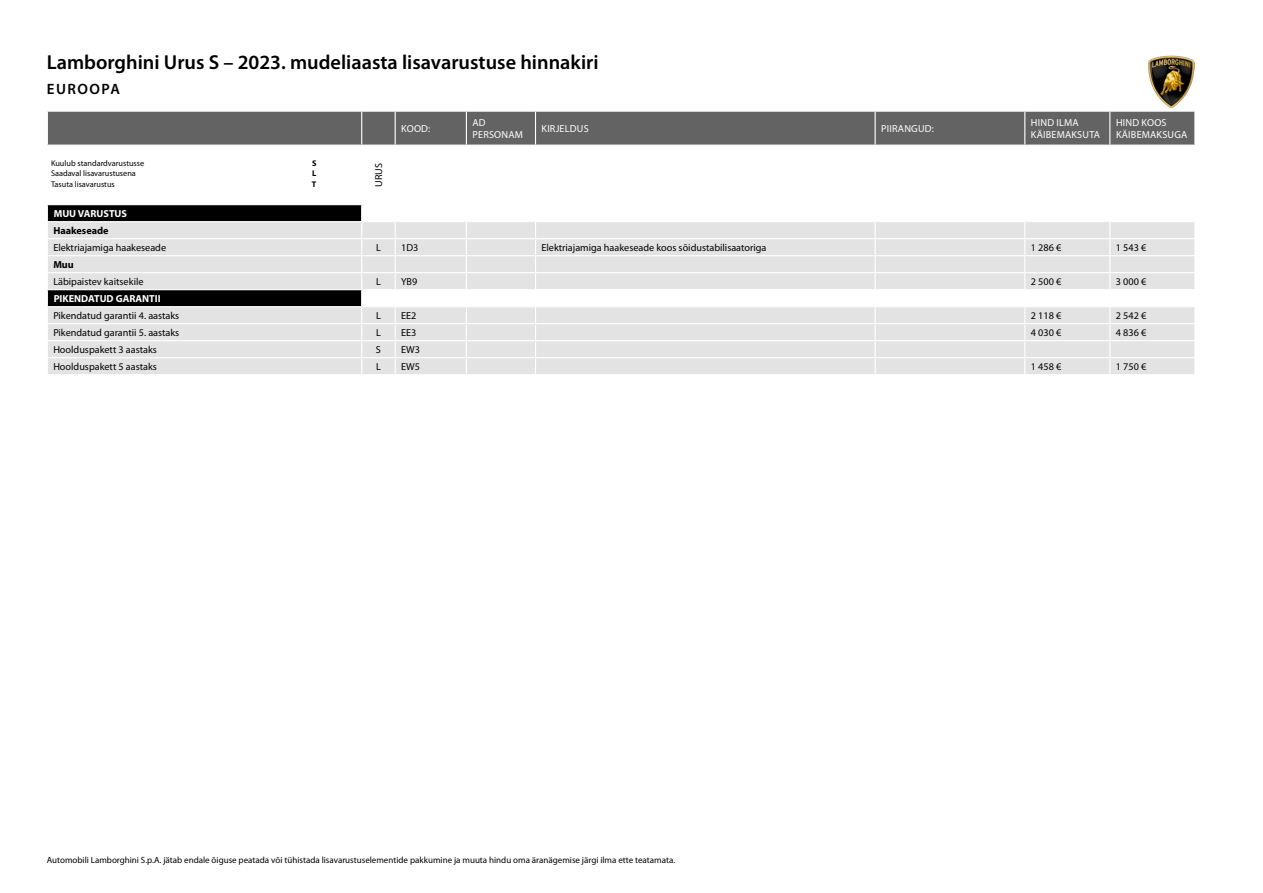
<style>
.page{position:relative;width:1263px;height:893px;background:#fff}
.page>*{position:absolute;margin:0;border:0;box-sizing:border-box;transform-origin:0 0}
.t1{font:600 20.25px "Myriad Pro";color:#000}
.t2{font:600 15px "Myriad Pro";letter-spacing:.1em;color:#000}
.t3{font:10.2px "Myriad Pro";color:#000}
.t4{font:10.2px/12.3px "Myriad Pro";letter-spacing:.02em;color:#fff}
.t5{font:700 10.2px "Myriad Pro";color:#fff}
.t6{font:700 10.2px "Myriad Pro";color:#000}
.t7{font:9px "Myriad Pro";color:#000}
.t8{font:8.25px "Myriad Pro";color:#000}
.t9{font:700 8.25px "Myriad Pro";color:#000}
</style>
<div class="page">
<img style="left:1148px;top:55px;width:47px;height:53px">
<div style="left:48px;top:112px;width:1146px;height:33px;background:#646363"></div>
<svg style="left:362px;top:222px;width:832px;height:152px;background:#e6e6e6"></svg>
<hr style="left:361px;top:112px;width:1px;height:33px;background:#fff">
<hr style="left:395px;top:112px;width:1px;height:33px;background:#fff">
<hr style="left:466px;top:112px;width:1px;height:33px;background:#fff">
<hr style="left:535px;top:112px;width:1px;height:33px;background:#fff">
<hr style="left:874px;top:112px;width:2px;height:33px;background:#fff">
<hr style="left:1024px;top:112px;width:1px;height:33px;background:#fff">
<hr style="left:1109px;top:112px;width:1px;height:33px;background:#fff">
<hr style="left:362px;top:238px;width:33px;height:1px;background:#fff">
<hr style="left:395px;top:238px;width:71px;height:1px;background:#fff">
<hr style="left:466px;top:238px;width:69px;height:1px;background:#fff">
<hr style="left:535px;top:238px;width:340px;height:1px;background:#fff">
<hr style="left:875px;top:238px;width:150px;height:1px;background:#fff">
<hr style="left:1025px;top:238px;width:85px;height:1px;background:#fff">
<hr style="left:1110px;top:238px;width:85px;height:1px;background:#fff">
<hr style="left:362px;top:255px;width:33px;height:1px;background:#fff">
<hr style="left:395px;top:255px;width:71px;height:1px;background:#fff">
<hr style="left:466px;top:255px;width:69px;height:1px;background:#fff">
<hr style="left:535px;top:255px;width:340px;height:1px;background:#fff">
<hr style="left:875px;top:255px;width:150px;height:1px;background:#fff">
<hr style="left:1025px;top:255px;width:85px;height:1px;background:#fff">
<hr style="left:1110px;top:255px;width:85px;height:1px;background:#fff">
<hr style="left:362px;top:272px;width:33px;height:1px;background:#fff">
<hr style="left:395px;top:272px;width:71px;height:1px;background:#fff">
<hr style="left:466px;top:272px;width:69px;height:1px;background:#fff">
<hr style="left:535px;top:272px;width:340px;height:1px;background:#fff">
<hr style="left:875px;top:272px;width:150px;height:1px;background:#fff">
<hr style="left:1025px;top:272px;width:85px;height:1px;background:#fff">
<hr style="left:1110px;top:272px;width:85px;height:1px;background:#fff">
<hr style="left:362px;top:289px;width:33px;height:1px;background:#fff">
<hr style="left:395px;top:289px;width:71px;height:1px;background:#fff">
<hr style="left:466px;top:289px;width:69px;height:1px;background:#fff">
<hr style="left:535px;top:289px;width:340px;height:1px;background:#fff">
<hr style="left:875px;top:289px;width:150px;height:1px;background:#fff">
<hr style="left:1025px;top:289px;width:85px;height:1px;background:#fff">
<hr style="left:1110px;top:289px;width:85px;height:1px;background:#fff">
<hr style="left:362px;top:306px;width:33px;height:1px;background:#fff">
<hr style="left:395px;top:306px;width:71px;height:1px;background:#fff">
<hr style="left:466px;top:306px;width:69px;height:1px;background:#fff">
<hr style="left:535px;top:306px;width:340px;height:1px;background:#fff">
<hr style="left:875px;top:306px;width:150px;height:1px;background:#fff">
<hr style="left:1025px;top:306px;width:85px;height:1px;background:#fff">
<hr style="left:1110px;top:306px;width:85px;height:1px;background:#fff">
<hr style="left:362px;top:323px;width:33px;height:1px;background:#fff">
<hr style="left:395px;top:323px;width:71px;height:1px;background:#fff">
<hr style="left:466px;top:323px;width:69px;height:1px;background:#fff">
<hr style="left:535px;top:323px;width:340px;height:1px;background:#fff">
<hr style="left:875px;top:323px;width:150px;height:1px;background:#fff">
<hr style="left:1025px;top:323px;width:85px;height:1px;background:#fff">
<hr style="left:1110px;top:323px;width:85px;height:1px;background:#fff">
<hr style="left:362px;top:340px;width:33px;height:1px;background:#fff">
<hr style="left:395px;top:340px;width:71px;height:1px;background:#fff">
<hr style="left:466px;top:340px;width:69px;height:1px;background:#fff">
<hr style="left:535px;top:340px;width:340px;height:1px;background:#fff">
<hr style="left:875px;top:340px;width:150px;height:1px;background:#fff">
<hr style="left:1025px;top:340px;width:85px;height:1px;background:#fff">
<hr style="left:1110px;top:340px;width:85px;height:1px;background:#fff">
<hr style="left:362px;top:357px;width:33px;height:1px;background:#fff">
<svg style="left:47px;top:205px;width:315px;height:169px;background:#bababa"></svg>
<hr style="left:395px;top:357px;width:71px;height:1px;background:#fff">
<svg style="left:395px;top:222px;width:1px;height:152px"></svg>
<hr style="left:466px;top:357px;width:69px;height:1px;background:#fff">
<svg style="left:466px;top:222px;width:1px;height:152px"></svg>
<hr style="left:535px;top:357px;width:340px;height:1px;background:#fff">
<svg style="left:535px;top:222px;width:1px;height:152px"></svg>
<hr style="left:875px;top:357px;width:150px;height:1px;background:#fff">
<svg style="left:874px;top:222px;width:2px;height:152px"></svg>
<hr style="left:1025px;top:357px;width:85px;height:1px;background:#fff">
<svg style="left:1024px;top:222px;width:1px;height:152px"></svg>
<hr style="left:1110px;top:357px;width:85px;height:1px;background:#fff">
<svg style="left:1109px;top:222px;width:1px;height:152px"></svg>
<svg style="left:1194px;top:222px;width:1px;height:152px"></svg>
<h1 class="t1" style="left:47px;top:51px;width:553px">Lamborghini Urus S – 2023. mudeliaasta lisavarustuse hinnakiri</h1>
<h2 class="t2" style="left:47px;top:81px;width:75px">EUROOPA</h2>
<p class="t8" style="left:51px;top:158px;width:95px">Kuulub standardvarustusse</p>
<p class="t9" style="left:312px;top:158px;width:6px">S</p>
<p class="t8" style="left:51px;top:169px;width:86px">Saadaval lisavarustusena</p>
<p class="t9" style="left:312px;top:169px;width:6px">L</p>
<p class="t8" style="left:51px;top:179px;width:65px">Tasuta lisavarustus</p>
<p class="t9" style="left:312px;top:179px;width:6px">T</p>
<p class="t3" style="left:373px;top:187px;width:26px;rotate:-90deg">URUS</p>
<p class="t4" style="left:401px;top:123px;width:31px">KOOD:</p>
<p class="t4" style="left:472px;top:116px;width:52px">AD<br>PERSONAM</p>
<p class="t4" style="left:542px;top:123px;width:49px">KIRJELDUS</p>
<p class="t4" style="left:881px;top:123px;width:54px">PIIRANGUD:</p>
<p class="t4" style="left:1031px;top:116px;width:71px">HIND ILMA<br>KÄIBEMAKSUTA</p>
<p class="t4" style="left:1116px;top:116px;width:73px">HIND KOOS<br>KÄIBEMAKSUGA</p>
<p class="t5" style="left:54px;top:208px;width:75px">MUU VARUSTUS</p>
<p class="t6" style="left:53px;top:225px;width:57px">Haakeseade</p>
<p class="t3" style="left:53px;top:242px;width:114px">Elektriajamiga haakeseade</p>
<p class="t3" style="left:376px;top:242px;width:6px">L</p>
<p class="t3" style="left:401px;top:242px;width:19px">1D3</p>
<p class="t3" style="left:541px;top:242px;width:226px">Elektriajamiga haakeseade koos sõidustabilisaatoriga</p>
<p class="t3" style="left:1031px;top:242px;width:32px">1 286 €</p>
<p class="t3" style="left:1116px;top:242px;width:32px">1 543 €</p>
<p class="t6" style="left:53px;top:259px;width:22px">Muu</p>
<p class="t3" style="left:53px;top:276px;width:92px">Läbipaistev kaitsekile</p>
<p class="t3" style="left:376px;top:276px;width:6px">L</p>
<p class="t3" style="left:401px;top:276px;width:18px">YB9</p>
<p class="t3" style="left:1031px;top:276px;width:32px">2 500 €</p>
<p class="t3" style="left:1116px;top:276px;width:32px">3 000 €</p>
<p class="t5" style="left:54px;top:293px;width:108px">PIKENDATUD GARANTII</p>
<p class="t3" style="left:53px;top:310px;width:127px">Pikendatud garantii 4. aastaks</p>
<p class="t3" style="left:376px;top:310px;width:6px">L</p>
<p class="t3" style="left:401px;top:310px;width:17px">EE2</p>
<p class="t3" style="left:1031px;top:310px;width:32px">2 118 €</p>
<p class="t3" style="left:1116px;top:310px;width:32px">2 542 €</p>
<p class="t3" style="left:53px;top:327px;width:127px">Pikendatud garantii 5. aastaks</p>
<p class="t3" style="left:376px;top:327px;width:6px">L</p>
<p class="t3" style="left:401px;top:327px;width:17px">EE3</p>
<p class="t3" style="left:1031px;top:327px;width:32px">4 030 €</p>
<p class="t3" style="left:1116px;top:327px;width:32px">4 836 €</p>
<p class="t3" style="left:53px;top:344px;width:105px">Hoolduspakett 3 aastaks</p>
<p class="t3" style="left:376px;top:344px;width:7px">S</p>
<p class="t3" style="left:401px;top:344px;width:20px">EW3</p>
<p class="t3" style="left:53px;top:361px;width:105px">Hoolduspakett 5 aastaks</p>
<p class="t3" style="left:376px;top:361px;width:6px">L</p>
<p class="t3" style="left:401px;top:361px;width:20px">EW5</p>
<p class="t3" style="left:1031px;top:361px;width:32px">1 458 €</p>
<p class="t3" style="left:1116px;top:361px;width:32px">1 750 €</p>
<p class="t7" style="left:47px;top:855px;width:630px">Automobili Lamborghini S.p.A. jätab endale õiguse peatada või tühistada lisavarustuselementide pakkumine ja muuta hindu oma äranägemise järgi ilma ette teatamata.</p>
</div>
